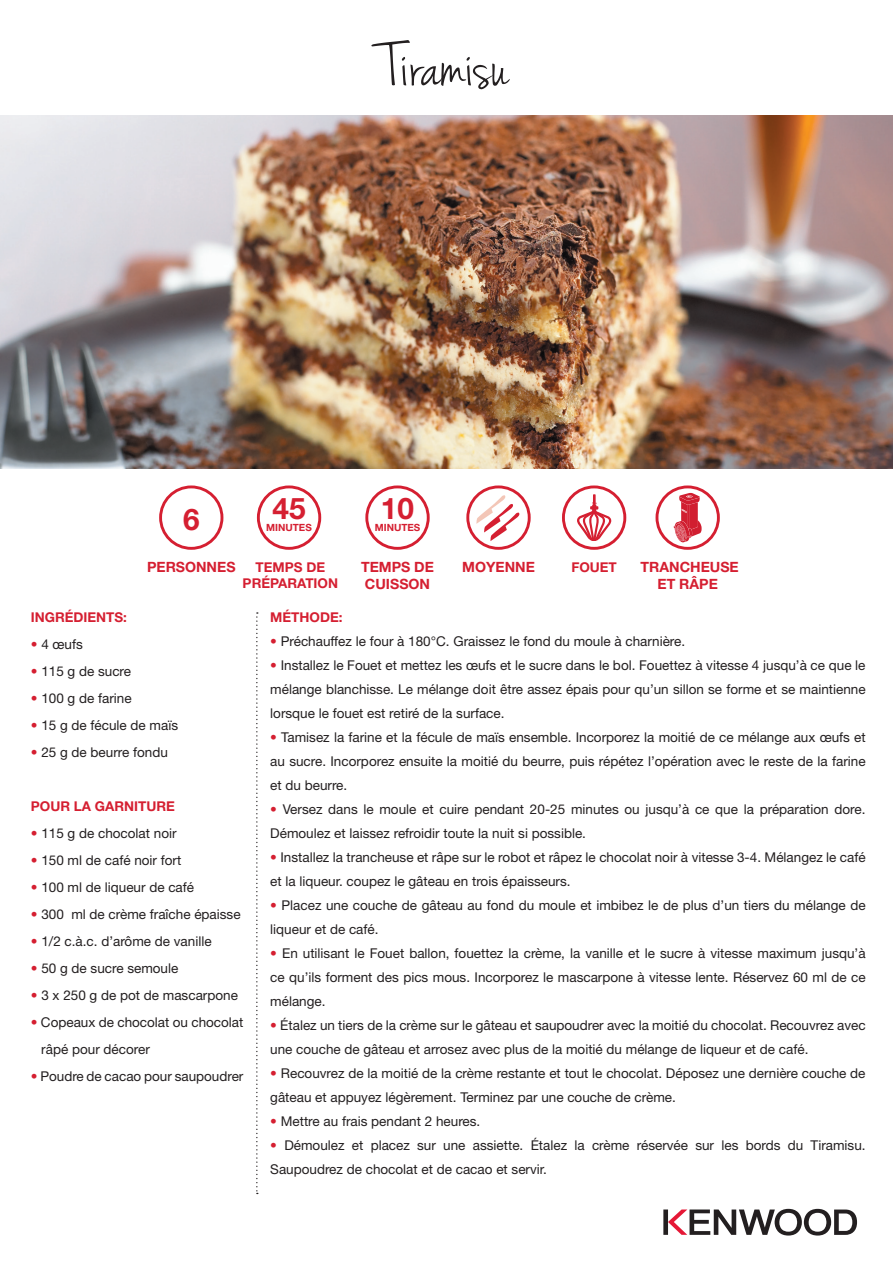
<style>
.page{position:relative;width:893px;height:1263px;background:#fff}
.page>*{position:absolute;margin:0;border:0;box-sizing:border-box;transform-origin:0 0}
.t1{font:64.5px "Jenna Sue";color:#231f20}
.t2{font:700 29.7px "Helvetica Neue LT Std";color:#d51f31}
.t3{font:700 14.1px/17px "Helvetica Neue LT Std";color:#d51f31}
.t4{font:13.5px/24px "Helvetica Neue LT Std";color:#231f20}
.t5{font:700 13.5px/16.2px "Helvetica Neue LT Std";color:#d51f31;text-align:center}
.t6{font:700 9.9px "Helvetica Neue LT Std";color:#d51f31}
.s1{color:#d51f31}
</style>
<div class="page">
<img style="left:0;top:116px;width:893px;height:352px">
<svg style="left:256px;top:612px;width:2px;height:582px"></svg>
<div style="left:257px;top:485px;width:64px;height:65px;border:3px solid #d51f31;border-radius:50%"></div>
<div style="left:365px;top:485px;width:65px;height:65px;border:3px solid #d51f31;border-radius:50%"></div>
<div style="left:159px;top:485px;width:64px;height:65px;border:3px solid #d51f31;border-radius:50%"></div>
<div style="left:562px;top:485px;width:64px;height:65px;border:3px solid #d51f31;border-radius:50%"></div>
<div style="left:655px;top:485px;width:65px;height:65px;border:3px solid #d51f31;border-radius:50%"></div>
<div style="left:466px;top:485px;width:65px;height:65px;border:3px solid #d51f31;border-radius:50%"></div>
<svg style="left:476px;top:495px;width:44px;height:46px"></svg>
<svg style="left:663px;top:1209px;width:194px;height:26px"></svg>
<svg style="left:577px;top:494px;width:34px;height:47px"></svg>
<svg style="left:673px;top:493px;width:29px;height:50px"></svg>
<p class="t1" style="left:384px;top:29px;width:126px">Tiramisu</p>
<p class="t2" style="left:183px;top:501px;width:18px">6</p>
<p class="t2" style="left:272px;top:490px;width:35px">45</p>
<p class="t6" style="left:266px;top:522px;width:47px">MINUTES</p>
<p class="t2" style="left:381px;top:490px;width:35px">10</p>
<p class="t6" style="left:375px;top:522px;width:47px">MINUTES</p>
<p class="t3" style="left:147px;top:558px;width:90px">PERSONNES</p>
<p class="t5" style="left:243px;top:558px;width:97px">TEMPS DE<br>PRÉPARATION</p>
<p class="t3" style="left:361px;top:558px;width:74px">TEMPS DE<br>CUISSON</p>
<p class="t3" style="left:462px;top:558px;width:74px">MOYENNE</p>
<p class="t5" style="left:571px;top:558px;width:47px">FOUET</p>
<p class="t3" style="left:641px;top:558px;width:100px">TRANCHEUSE</p>
<p class="t3" style="left:657px;top:575px;width:62px">ET RÂPE</p>
<p class="t5" style="left:31px;top:609px;width:98px">INGRÉDIENTS:</p>
<p class="t4" style="left:31px;top:632px;width:54px"><span class="s1">•</span> 4 œufs</p>
<p class="t4" style="left:31px;top:659px;width:102px"><span class="s1">•</span> 115 g de sucre</p>
<p class="t4" style="left:31px;top:686px;width:102px"><span class="s1">•</span> 100 g de farine</p>
<p class="t4" style="left:31px;top:713px;width:149px"><span class="s1">•</span> 15 g de fécule de maïs</p>
<p class="t4" style="left:31px;top:740px;width:139px"><span class="s1">•</span> 25 g de beurre fondu</p>
<p class="t5" style="left:31px;top:798px;width:145px">POUR LA GARNITURE</p>
<p class="t4" style="left:31px;top:821px;width:147px"><span class="s1">•</span> 115 g de chocolat noir</p>
<p class="t4" style="left:31px;top:848px;width:152px"><span class="s1">•</span> 150 ml de café noir fort</p>
<p class="t4" style="left:31px;top:875px;width:165px"><span class="s1">•</span> 100 ml de liqueur de café</p>
<p class="t4" style="left:31px;top:902px;width:211px"><span class="s1">•</span> 300 ml de crème fraîche épaisse</p>
<p class="t4" style="left:31px;top:929px;width:182px"><span class="s1">•</span> 1/2 c.à.c. d’arôme de vanille</p>
<p class="t4" style="left:31px;top:956px;width:149px"><span class="s1">•</span> 50 g de sucre semoule</p>
<p class="t4" style="left:31px;top:983px;width:209px"><span class="s1">•</span> 3 x 250 g de pot de mascarpone</p>
<p class="t4" style="left:41px;top:1008px;width:204px;line-height:27px;text-indent:-10px"><span class="s1">•</span> Copeaux de chocolat ou chocolat râpé pour décorer</p>
<p class="t4" style="left:31px;top:1064px;width:214px"><span class="s1">•</span> Poudre de cacao pour saupoudrer</p>
<p class="t5" style="left:270px;top:609px;width:74px">MÉTHODE:</p>
<p class="t4" style="left:270px;top:629px;width:416px"><span class="s1">•</span> Préchauffez le four à 180°C. Graissez le fond du moule à charnière.</p>
<p class="t4" style="left:270px;top:653px;width:597px;text-align:justify"><span class="s1">•</span> Installez le Fouet et mettez les œufs et le sucre dans le bol. Fouettez à vitesse 4 jusqu’à ce que le mélange blanchisse. Le mélange doit être assez épais pour qu’un sillon se forme et se maintienne lorsque le fouet est retiré de la surface.</p>
<p class="t4" style="left:270px;top:725px;width:597px;text-align:justify"><span class="s1">•</span> Tamisez la farine et la fécule de maïs ensemble. Incorporez la moitié de ce mélange aux œufs et au sucre. Incorporez ensuite la moitié du beurre, puis répétez l’opération avec le reste de la farine et du beurre.</p>
<p class="t4" style="left:270px;top:797px;width:597px"><span class="s1">•</span> Versez dans le moule et cuire pendant 20-25 minutes ou jusqu’à ce que la préparation dore.<br>Démoulez et laissez refroidir toute la nuit si possible.</p>
<p class="t4" style="left:270px;top:845px;width:597px"><span class="s1">•</span> Installez la trancheuse et râpe sur le robot et râpez le chocolat noir à vitesse 3-4. Mélangez le café et la liqueur. coupez le gâteau en trois épaisseurs.</p>
<p class="t4" style="left:270px;top:893px;width:597px"><span class="s1">•</span> Placez une couche de gâteau au fond du moule et imbibez le de plus d’un tiers du mélange de liqueur et de café.</p>
<p class="t4" style="left:270px;top:941px;width:597px;text-align:justify"><span class="s1">•</span> En utilisant le Fouet ballon, fouettez la crème, la vanille et le sucre à vitesse maximum jusqu’à ce qu’ils forment des pics mous. Incorporez le mascarpone à vitesse lente. Réservez 60 ml de ce mélange.</p>
<p class="t4" style="left:270px;top:1013px;width:597px"><span class="s1">•</span> Étalez un tiers de la crème sur le gâteau et saupoudrer avec la moitié du chocolat. Recouvrez avec une couche de gâteau et arrosez avec plus de la moitié du mélange de liqueur et de café.</p>
<p class="t4" style="left:270px;top:1061px;width:597px"><span class="s1">•</span> Recouvrez de la moitié de la crème restante et tout le chocolat. Déposez une dernière couche de gâteau et appuyez légèrement. Terminez par une couche de crème.</p>
<p class="t4" style="left:270px;top:1109px;width:212px"><span class="s1">•</span> Mettre au frais pendant 2 heures.</p>
<p class="t4" style="left:270px;top:1133px;width:597px"><span class="s1">•</span> Démoulez et placez sur une assiette. Étalez la crème réservée sur les bords du Tiramisu.<br>Saupoudrez de chocolat et de cacao et servir.</p>
</div>
